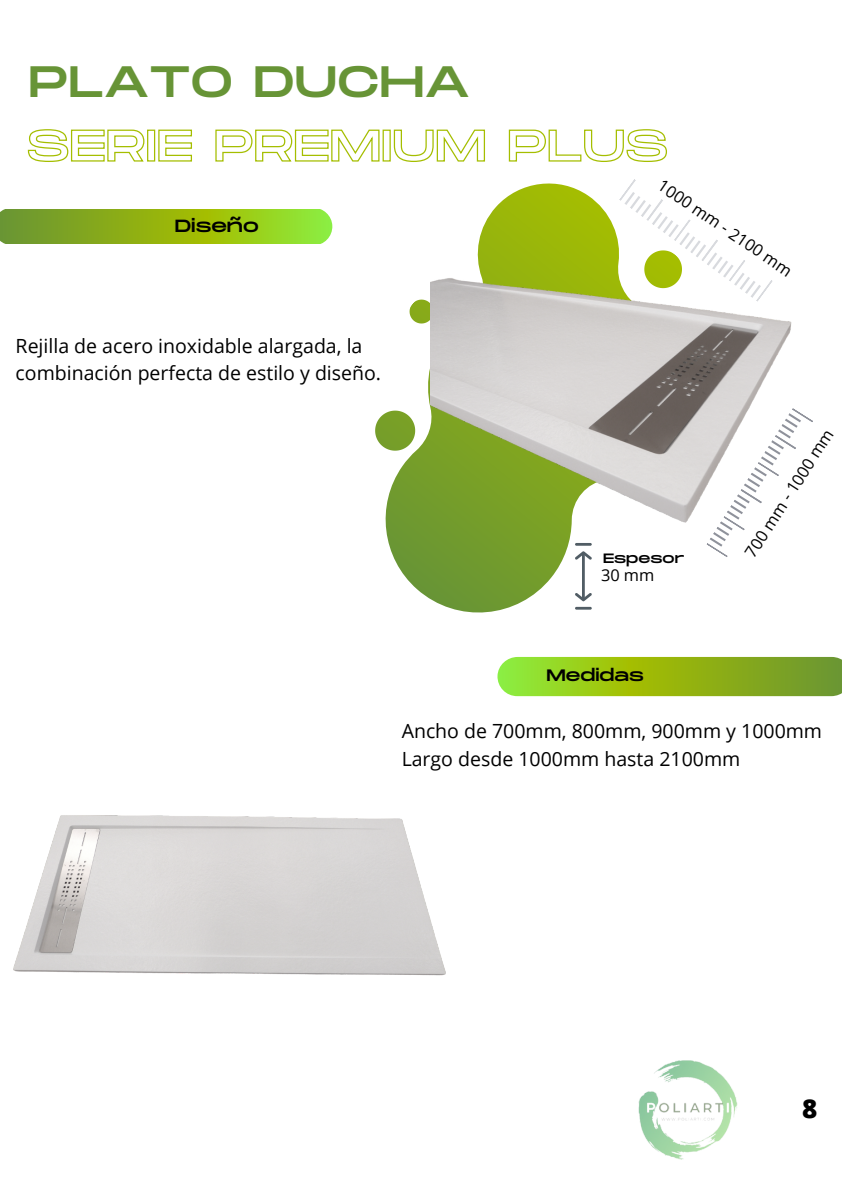
<style>
.page{position:relative;width:842px;height:1191px;background:#fff}
.page>*{position:absolute;margin:0;border:0;box-sizing:border-box;transform-origin:0 0}
.t1{font:43.9px "Monument Extended";color:#679436}
.t2{font:800 26px "Open Sans";color:#000}
.t3{font:19.5px/27px "Open Sans";color:#000}
.t4{font:17.6px "Monument Extended";color:#000}
.t5{font:16.5px "Monument Extended";color:#000}
.t6{font:16.4px "Open Sans";color:#000}
.t7{font:13.5px "Monument Extended";color:#000}
</style>
<div class="page">
<svg style="left:0;top:209px;width:276px;height:35px"></svg>
<svg style="left:497px;top:657px;width:345px;height:39px"></svg>
<img style="left:13px;top:815px;width:433px;height:161px">
<svg style="left:27px;top:129px;width:640px;height:33px"></svg>
<svg style="left:276px;top:152px;width:391px;height:461px"></svg>
<svg style="left:367px;top:402px;width:56px;height:57px"></svg>
<svg style="left:405px;top:295px;width:26px;height:33px"></svg>
<img style="left:431px;top:231px;width:361px;height:320px">
<svg style="left:619px;top:179px;width:154px;height:123px"></svg>
<svg style="left:706px;top:407px;width:107px;height:150px"></svg>
<hr style="left:582px;top:552px;width:3px;height:48px;background:#515d65">
<svg style="left:575px;top:551px;width:17px;height:8px"></svg>
<svg style="left:575px;top:592px;width:17px;height:9px"></svg>
<svg style="left:575px;top:543px;width:17px;height:2px"></svg>
<hr style="left:575px;top:606px;width:17px;height:3px;background:#515d65">
<img style="left:638px;top:1060px;width:100px;height:100px">
<h1 class="t1" style="left:29px;top:58px;width:443px">PLATO DUCHA</h1>
<p class="t4" style="left:175px;top:216px;width:86px">Diseño</p>
<p class="t3" style="left:16px;top:332px;width:367px">Rejilla de acero inoxidable alargada, la combinación perfecta de estilo y diseño.</p>
<p class="t6" style="left:666px;top:174px;width:159px;rotate:34deg">1000 mm - 2100 mm</p>
<p class="t7" style="left:603px;top:551px;width:83px">Espesor</p>
<p class="t6" style="left:601px;top:564px;width:55px">30 mm</p>
<p class="t5" style="left:546px;top:666px;width:99px">Medidas</p>
<p class="t6" style="left:739px;top:549px;width:150px;rotate:-57deg">700 mm - 1000 mm</p>
<p class="t3" style="left:402px;top:716px;width:422px">Ancho de 700mm, 800mm, 900mm y 1000mm</p>
<p class="t3" style="left:402px;top:745px;width:340px">Largo desde 1000mm hasta 2100mm</p>
<h2 class="t2" style="left:802px;top:1089px;width:17px">8</h2>
</div>
